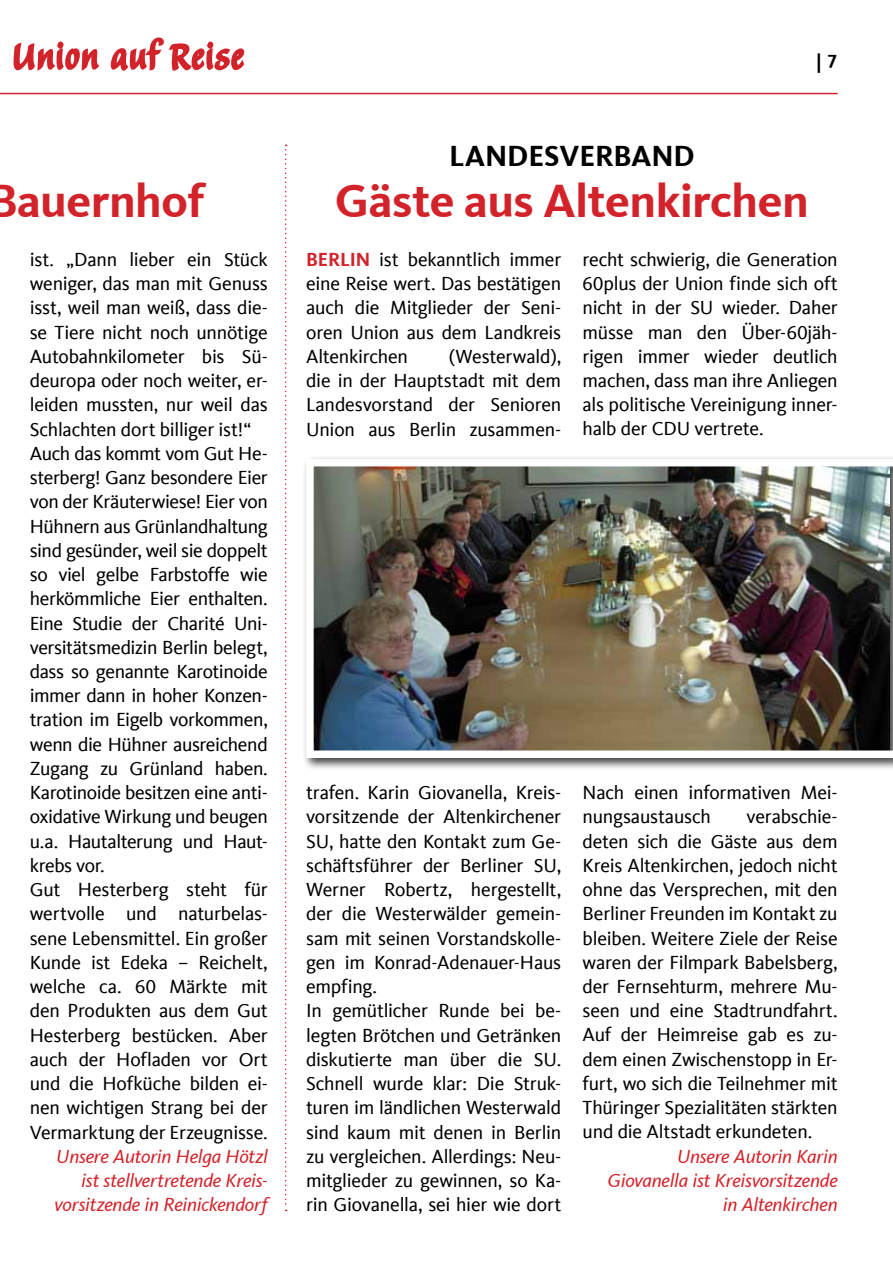
<style>
.page{position:relative;width:893px;height:1263px;background:#fff}
.page>*{position:absolute;margin:0;border:0;box-sizing:border-box;transform-origin:0 0}
.t1{font:700 48px "CDU Kievit Tab";letter-spacing:-.01em;color:#d2232a}
.t2{font:700 30px "CDU Kievit Tab";color:#000}
.t3{font:19.5px/24.3px "CDU Kievit Tab";letter-spacing:-.015em;color:#000;text-align:justify}
.t4{font:italic 19.5px/24.3px "CDU Kievit Tab";letter-spacing:-.015em;color:#d2232a;text-align:right}
.t5{font:700 19.5px "CDU Kievit Tab";color:#d2232a}
.t6{font:700 19.5px "CDU Kievit Tab";color:#000}
.s1{font-weight:700;color:#d2232a}
</style>
<div class="page">
<hr style="left:0;top:93px;width:838px;height:1px;background:#d2232a">
<svg style="left:13px;top:41px;width:87px;height:30px"></svg>
<svg style="left:110px;top:37px;width:135px;height:34px"></svg>
<svg style="left:285px;top:145px;width:2px;height:1066px"></svg>
<div style="left:302px;top:455px;width:591px;height:315px;background:#000;opacity:.75"></div>
<img style="left:306px;top:459px;width:587px;height:299px">
<h1 class="t1" style="left:-12px;top:172px;width:218px">Bauernhof</h1>
<p class="t3" style="left:30px;top:247px;width:240px;text-align:left">ist. „Dann lieber ein Stück weniger, das man mit Genuss isst, weil man weiß, dass die&shy;se Tiere nicht noch unnötige<br>Autobahnkilometer bis Sü&shy;deuropa oder noch weiter, er&shy;leiden mussten, nur weil das<br>Schlachten dort billiger ist!“<br>Auch das kommt vom Gut He&shy;sterberg! Ganz besondere Eier von der Kräuterwiese! Eier von<br>Hühnern aus Grünlandhaltung sind gesünder, weil sie doppelt so viel gelbe Farbstoffe wie herkömmliche Eier enthalten.<br>Eine Studie der Charité Uni&shy;versitätsmedizin Berlin belegt, dass so genannte Karotinoide immer dann in hoher Konzen&shy;tration im Eigelb vorkommen, wenn die Hühner ausreichend<br>Zugang zu Grünland haben.<br>Karotinoide besitzen eine anti&shy;oxidative Wirkung und beugen u.a. Hautalterung und Haut&shy;krebs vor.<br>Gut Hesterberg steht für wertvolle und naturbelas&shy;sene Lebensmittel. Ein großer<br>Kunde ist Edeka – Reichelt, welche ca. 60 Märkte mit den Produkten aus dem Gut<br>Hesterberg bestücken. Aber auch der Hofladen vor Ort und die Hofküche bilden ei&shy;nen wichtigen Strang bei der<br>Vermarktung der Erzeugnisse.</p>
<p class="t4" style="left:55px;top:1144px;width:215px">Unsere Autorin Helga Hötzl ist stellvertretende Kreis&shy;vorsitzende in Reinickendorf</p>
<p class="t6" style="left:816px;top:50px;width:23px">| 7</p>
<h2 class="t2" style="left:449px;top:138px;width:77px">landesverba</h2>
<h2 class="t2" style="left:651px;top:138px;width:40px">nd</h2>
<h1 class="t1" style="left:335px;top:172px;width:476px">Gäste aus Altenkirchen</h1>
<p class="t3" style="left:306px;top:247px;width:257px;text-indent:50px"><span class="s1">n</span> ist bekanntlich immer eine Reise wert. Das bestätigen auch die Mitglieder der Seni&shy;oren Union aus dem Landkreis Altenkirchen</p>
<p class="t5" style="left:306px;top:248px;width:11px">berli</p>
<p class="t3" style="left:306px;top:344px;width:257px;text-indent:143px">(Westerwald), die in der Hauptstadt mit dem Landesvorstand der Senioren Union aus Berlin zusammen-</p>
<p class="t3" style="left:583px;top:247px;width:257px">recht schwierig, die Generation 60plus der Union finde sich oft nicht in der SU wieder. Daher müsse man den Über-60jäh&shy;rigen immer wieder deutlich machen, dass man ihre Anliegen als politische Vereinigung inner&shy;halb der CDU vertrete.</p>
<p class="t3" style="left:306px;top:781px;width:257px;text-align:left">trafen. Karin Giovanella, Kreis&shy;vorsitzende der Altenkirchener<br>SU, hatte den Kontakt zum Ge&shy;schäftsführer der Berliner SU,<br>Werner Robertz, hergestellt, der die Westerwälder gemein&shy;sam mit seinen Vorstandskolle&shy;gen im Konrad-Adenauer-Haus empfing.<br>In gemütlicher Runde bei be&shy;legten Brötchen und Getränken diskutierte man über die SU.<br>Schnell wurde klar: Die Struk&shy;turen im ländlichen Westerwald sind kaum mit denen in Berlin zu vergleichen. Allerdings: Neu&shy;mitglieder zu gewinnen, so Ka&shy;rin Giovanella, sei hier wie dort</p>
<p class="t3" style="left:583px;top:780px;width:257px">Nach einen informativen Mei&shy;nungsaustausch</p>
<p class="t3" style="left:583px;top:805px;width:257px;text-indent:164px">verabschie&shy;deten sich die Gäste aus dem Kreis Altenkirchen, jedoch nicht ohne das Versprechen, mit den Berliner Freunden im Kontakt zu bleiben. Weitere Ziele der Reise waren der Filmpark Babelsberg, der Fernsehturm, mehrere Mu&shy;seen und eine Stadtrundfahrt.<br>Auf der Heimreise gab es zu&shy;dem einen Zwischenstopp in Er&shy;furt, wo sich die Teilnehmer mit Thüringer Spezialitäten stärkten und die Altstadt erkundeten.</p>
<p class="t4" style="left:607px;top:1144px;width:232px">Unsere Autorin Karin<br>Giovanella ist Kreisvorsitzende in Altenkirchen</p>
</div>
